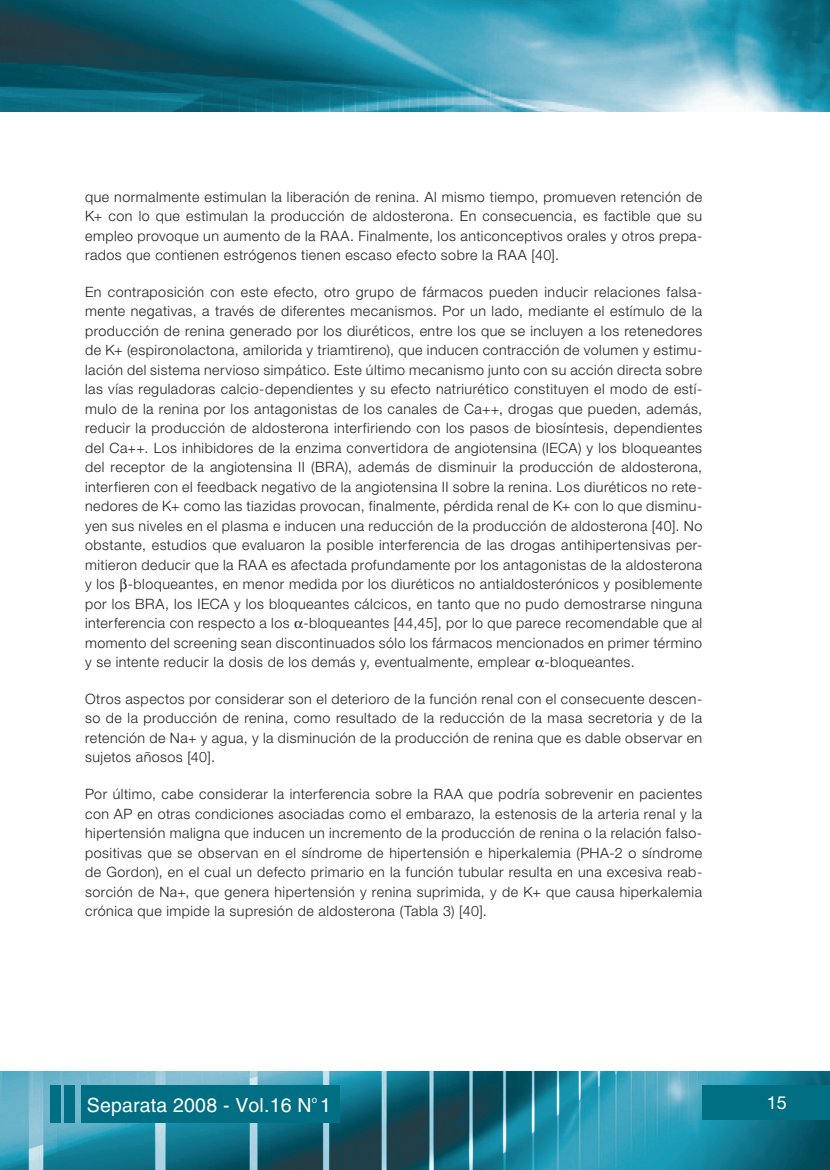
<style>
.page{position:relative;width:830px;height:1170px;background:#fff}
.page>*{position:absolute;margin:0;border:0;box-sizing:border-box;transform-origin:0 0}
.t1{font:19.5px "Helvetica LT Std";letter-spacing:.01em;color:#fff}
.t2{font:18px "Helvetica Neue LT Std";color:#fff}
.t3{font:300 14.25px/19.5px "Helvetica Neue LT Std";letter-spacing:.035em;color:#231f20;text-align:justify}
.t4{font:9.75px "Helvetica LT Std";color:#fff}
</style>
<div class="page">
<img style="left:0;top:1071px;width:829px;height:98px">
<img style="left:0;top:0;width:829px;height:112px">
<div style="left:81px;top:1085px;width:258px;height:37px;background:#006e83"></div>
<div style="left:702px;top:1085px;width:127px;height:34px;background:#006e83"></div>
<div style="left:64px;top:1084px;width:11px;height:38px;background:#006e83"></div>
<div style="left:50px;top:1084px;width:11px;height:38px;background:#006e83"></div>
<p class="t3" style="left:85px;top:186px;width:618px">que normalmente estimulan la liberación de renina. Al mismo tiempo, promueven retención de K+ con lo que estimulan la producción de aldosterona. En consecuencia, es factible que su empleo provoque un aumento de la RAA. Finalmente, los anticonceptivos orales y otros prepa&shy;rados que contienen estrógenos tienen escaso efecto sobre la RAA [40].</p>
<p class="t3" style="left:85px;top:281px;width:618px">En contraposición con este efecto, otro grupo de fármacos pueden inducir relaciones falsa&shy;mente negativas, a través de diferentes mecanismos. Por un lado, mediante el estímulo de la producción de renina generado por los diuréticos, entre los que se incluyen a los retenedores de K+ (espironolactona, amilorida y triamtireno), que inducen contracción de volumen y estimu&shy;lación del sistema nervioso simpático. Este último mecanismo junto con su acción directa sobre las vías reguladoras calcio-dependientes y su efecto natriurético constituyen el modo de estí&shy;mulo de la renina por los antagonistas de los canales de Ca++, drogas que pueden, además, reducir la producción de aldosterona interfiriendo con los pasos de biosíntesis, dependientes del Ca++. Los inhibidores de la enzima convertidora de angiotensina (IECA) y los bloqueantes del receptor de la angiotensina II (BRA), además de disminuir la producción de aldosterona, interfieren con el feedback negativo de la angiotensina II sobre la renina. Los diuréticos no rete&shy;nedores de K+ como las tiazidas provocan, finalmente, pérdida renal de K+ con lo que disminu&shy;yen sus niveles en el plasma e inducen una reducción de la producción de aldosterona [40]. No obstante, estudios que evaluaron la posible interferencia de las drogas antihipertensivas per&shy;mitieron deducir que la RAA es afectada profundamente por los antagonistas de la aldosterona y los -bloqueantes, en menor medida por los diuréticos no antialdosterónicos y posiblemente por los BRA, los IECA y los bloqueantes cálcicos, en tanto que no pudo demostrarse ninguna interferencia con respecto a los -bloqueantes [44,45], por lo que parece recomendable que al momento del screening sean discontinuados sólo los fármacos mencionados en primer término y se intente reducir la dosis de los demás y, eventualmente, emplear -bloqueantes.</p>
<p class="t3" style="left:85px;top:688px;width:618px">Otros aspectos por considerar son el deterioro de la función renal con el consecuente descen&shy;so de la producción de renina, como resultado de la reducción de la masa secretoria y de la retención de Na+ y agua, y la disminución de la producción de renina que es dable observar en sujetos añosos [40].</p>
<p class="t3" style="left:85px;top:783px;width:618px">Por último, cabe considerar la interferencia sobre la RAA que podría sobrevenir en pacientes con AP en otras condiciones asociadas como el embarazo, la estenosis de la arteria renal y la hipertensión maligna que inducen un incremento de la producción de renina o la relación falso&shy;positivas que se observan en el síndrome de hipertensión e hiperkalemia (PHA-2 o síndrome de Gordon), en el cual un defecto primario en la función tubular resulta en una excesiva reab&shy;sorción de Na+, que genera hipertensión y renina suprimida, y de K+ que causa hiperkalemia crónica que impide la supresión de aldosterona (Tabla 3) [40].</p>
<p class="t4" style="left:311px;top:1094px;width:7px">o</p>
<p class="t2" style="left:766px;top:1091px;width:10px">15</p>
<h1 class="t1" style="left:87px;top:1094px;width:245px">Separata 2008 - Vol.16 N 1</h1>
</div>
